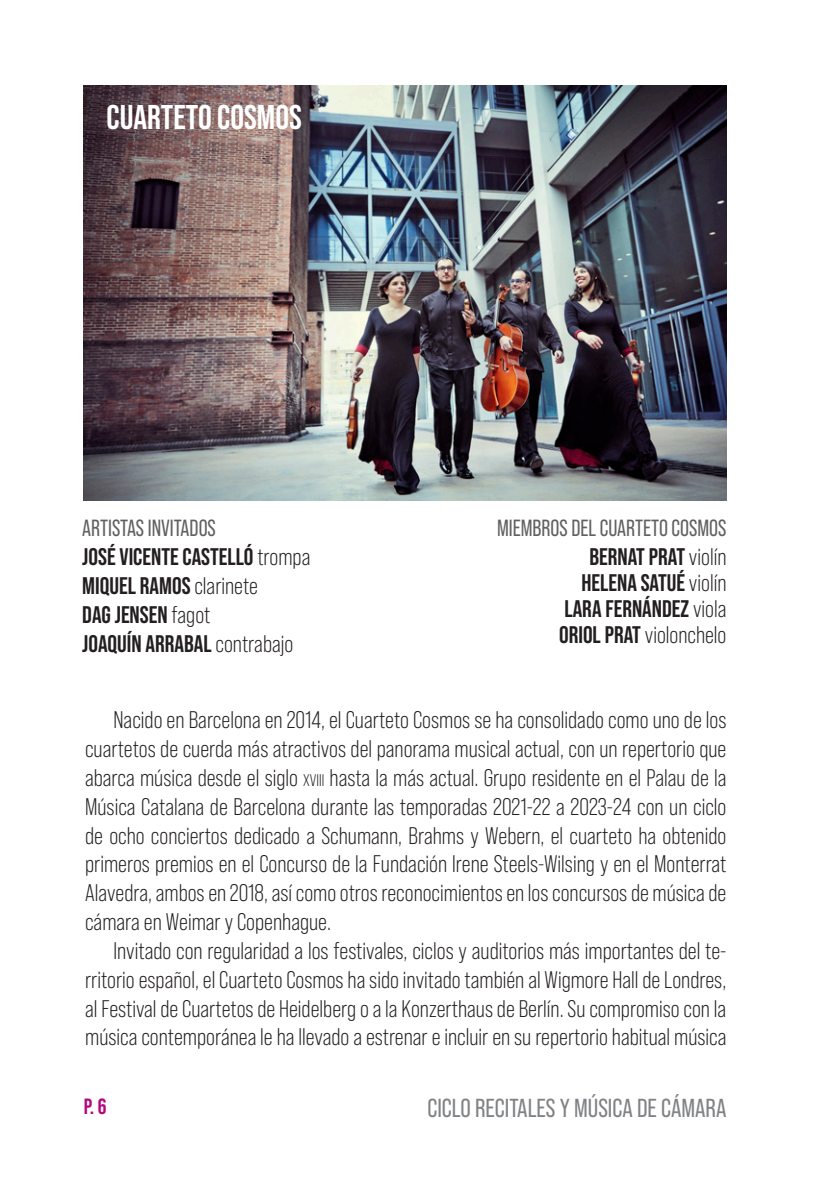
<style>
.page{position:relative;width:840px;height:1191px;background:#fff}
.page>*{position:absolute;margin:0;border:0;box-sizing:border-box;transform-origin:0 0}
.t1{font:700 34.2px "Bebas Neue Pro";color:#fff}
.t2{font:26px "Bebas Neue Pro";color:#808285}
.font_8{font:24px/28.8px "Bebas Neue Pro";color:#231f20;text-align:justify}
.t3{font:700 24px "Bebas Neue Pro";color:#231f20}
.t4{font:23.4px "Bebas Neue Pro";color:#616164;scale:.96 1}
.t5{font:700 22px "Bebas Neue Pro";color:#b3087d}
.s1{font-weight:400}
.s2{font-weight:700}
.s3{font-size:16.8px}
</style>
<div class="page">
<img style="left:84px;top:85px;width:642px;height:415px">
<p class="t1" style="left:106px;top:97px;width:126px">CUARTETO COSMOS</p>
<p class="t4" style="left:82px;top:515px;width:18px">ARTISTAS</p>
<p class="t4" style="left:148px;top:515px;width:32px">INVITADOS</p>
<p class="t3" style="left:82px;top:543px;width:229px">JOSÉ VICENTE CASTELLÓ <span class="s1">trompa</span></p>
<p class="t3" style="left:82px;top:572px;width:177px">MIQUEL RAMOS <span class="s1">clarinete</span></p>
<p class="t3" style="left:82px;top:600px;width:129px">DAG JENSEN <span class="s1">fagot</span></p>
<p class="t3" style="left:82px;top:629px;width:212px">JOAQUÍN ARRABAL <span class="s1">contrabajo</span></p>
<p class="t4" style="left:497px;top:515px;width:22px">MIEMBROS</p>
<p class="t4" style="left:571px;top:515px;width:163px">DEL CUARTETO COSMOS</p>
<p class="t3" style="left:589px;top:542px;width:138px">BERNAT PRAT <span class="s1">violín</span></p>
<p class="t3" style="left:581px;top:568px;width:146px">HELENA SATUÉ <span class="s1">violín</span></p>
<p class="t3" style="left:564px;top:594px;width:163px">LARA FERNÁNDEZ <span class="s1">viola</span></p>
<p class="font_8" style="left:559px;top:620px;width:169px"><span class="s2">ORIOL PRAT</span> violonchelo</p>
<p class="font_8" style="left:85px;top:705px;width:642px;text-indent:28px">Nacido en Barcelona en 2014, el Cuarteto Cosmos se ha consolidado como uno de los cuartetos de cuerda más atractivos del panorama musical actual, con un repertorio que abarca música desde el siglo <span class="s3">xviii</span> hasta la más actual. Grupo residente en el Palau de la Música Catalana de Barcelona durante las temporadas 2021-22 a 2023-24 con un ciclo de ocho conciertos dedicado a Schumann, Brahms y Webern, el cuarteto ha obtenido primeros premios en el Concurso de la Fundación Irene Steels-Wilsing y en el Monterrat Alavedra, ambos en 2018, así como otros reconocimientos en los concursos de música de cámara en Weimar y Copenhague.</p>
<p class="font_8" style="left:85px;top:936px;width:642px;text-indent:28px">Invitado con regularidad a los festivales, ciclos y auditorios más importantes del te&shy;rritorio español, el Cuarteto Cosmos ha sido invitado también al Wigmore Hall de Londres, al Festival de Cuartetos de Heidelberg o a la Konzerthaus de Berlín. Su compromiso con la música contemporánea le ha llevado a estrenar e incluir en su repertorio habitual música</p>
<p class="t5" style="left:84px;top:1094px;width:24px">P. 6</p>
<p class="t2" style="left:427px;top:1093px;width:300px">CICLO RECITALES Y MÚSICA DE CÁMARA</p>
</div>
